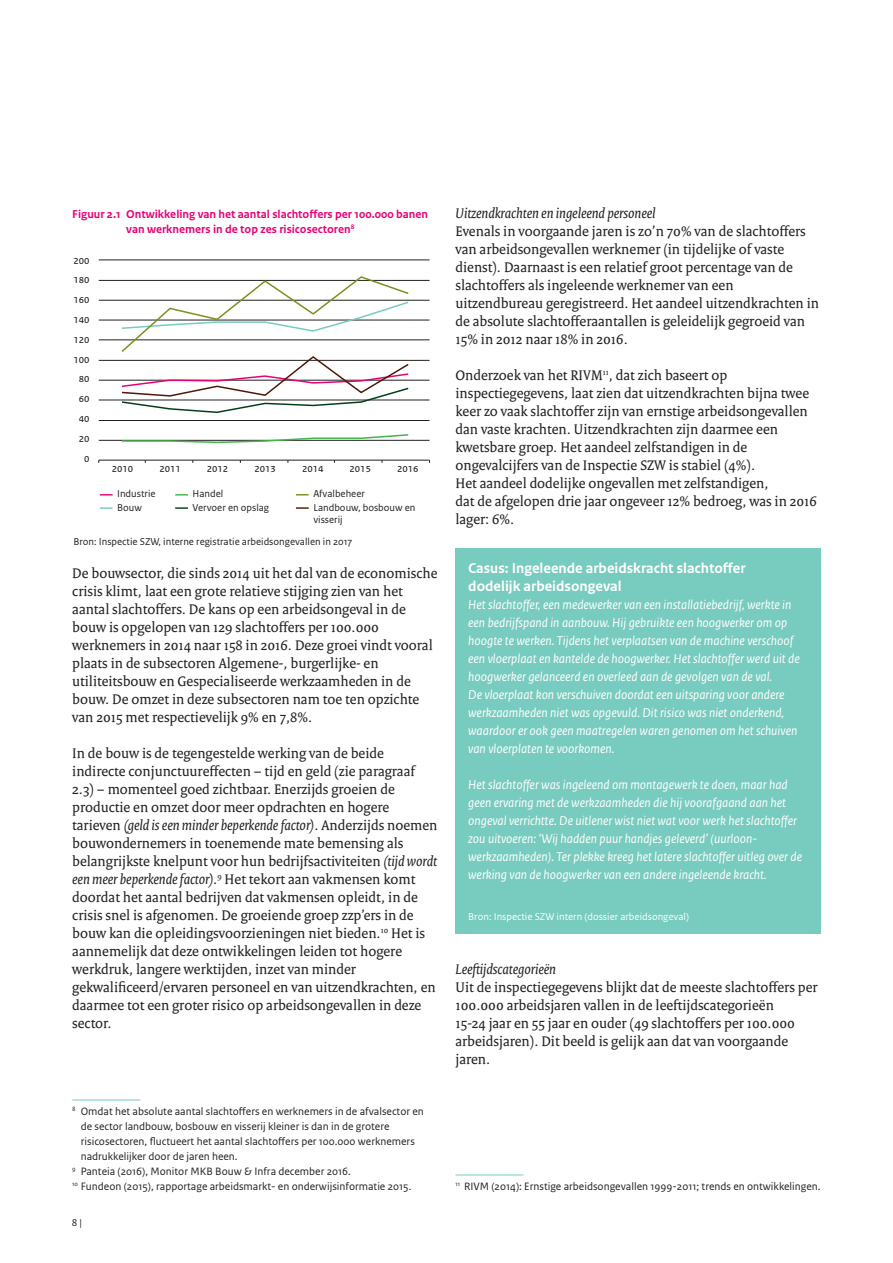
<style>
.page{position:relative;width:893px;height:1263px;background:#fff}
.page>*{position:absolute;margin:0;border:0;box-sizing:border-box;transform-origin:0 0}
._10_RO_Broodtekst{font:15px/18px "Rijksoverheid Serif";color:#231f20}
._20_RO_Kader_Subkop{font:700 15px/18px "Rijksoverheid Sans Text";color:#fff}
._06_RO_Subalineakop{font:italic 15px "Rijksoverheid Serif";color:#231f20}
._21_RO_Kader_Broodte{font:italic 13.5px/18px "Rijksoverheid Sans Text";color:#fff}
._13_RO_figuur_tabel{font:700 12px/15px "Rijksoverheid Sans Text";color:#e60275}
.t1{font:12px/19.8px "Rijksoverheid Sans Text";color:#231f20;text-align:right}
._14_RO_Voetnoot{font:11.25px/15px "Rijksoverheid Sans Text";color:#231f20}
.t2{font:10.5px/13.8px "Rijksoverheid Sans Text";color:#231f20}
._32_RO_Tabel_Bron{font:10.5px "Rijksoverheid Sans Text";color:#fff}
.s1{font-family:"Rijksoverheid Sans Text"}
.s2{font-style:italic}
</style>
<div class="page">
<svg style="left:100px;top:494px;width:13px;height:1px"></svg>
<svg style="left:100px;top:507px;width:13px;height:2px"></svg>
<svg style="left:175px;top:494px;width:13px;height:1px"></svg>
<svg style="left:175px;top:507px;width:13px;height:2px"></svg>
<svg style="left:296px;top:494px;width:13px;height:1px"></svg>
<svg style="left:296px;top:507px;width:13px;height:2px"></svg>
<hr style="left:99px;top:440px;width:331px;height:1px;background:#231f20">
<hr style="left:99px;top:420px;width:331px;height:1px;background:#231f20">
<hr style="left:99px;top:400px;width:331px;height:1px;background:#231f20">
<hr style="left:99px;top:380px;width:331px;height:1px;background:#231f20">
<hr style="left:99px;top:360px;width:331px;height:1px;background:#231f20">
<hr style="left:99px;top:340px;width:331px;height:1px;background:#231f20">
<hr style="left:99px;top:320px;width:331px;height:1px;background:#231f20">
<hr style="left:99px;top:300px;width:331px;height:1px;background:#231f20">
<hr style="left:99px;top:280px;width:331px;height:1px;background:#231f20">
<hr style="left:99px;top:260px;width:331px;height:1px;background:#231f20">
<hr style="left:99px;top:460px;width:331px;height:1px;background:#231f20">
<svg style="left:121px;top:434px;width:289px;height:10px"></svg>
<svg style="left:120px;top:276px;width:290px;height:137px"></svg>
<hr style="left:72px;top:1100px;width:68px;height:1px;background:#78cbbf">
<div style="left:455px;top:548px;width:366px;height:385px;background:#78cbbf"></div>
<hr style="left:455px;top:1175px;width:68px;height:1px;background:#78cbbf">
<p class="_13_RO_figuur_tabel" style="left:126px;top:207px;width:303px;text-indent:-54px">Figuur 2.1 Ontwikkeling van het aantal slachtoffers per 100.000 banen van werknemers in de top zes risicosectoren<sup>8</sup></p>
<p class="t1" style="left:73px;top:250px;width:18px">200</p>
<p class="t1" style="left:73px;top:290px;width:18px">160<br>140<br>120<br>100<br>80<br>60<br>40<br>20<br>0</p>
<p class="t1" style="left:73px;top:270px;width:18px">180</p>
<p class="t1" style="left:112px;top:458px;width:23px">2010</p>
<p class="t1" style="left:159px;top:458px;width:23px">2011</p>
<p class="t1" style="left:207px;top:458px;width:23px">2012</p>
<p class="t2" style="left:117px;top:487px;width:40px">Industrie<br>Bouw</p>
<p class="t2" style="left:193px;top:487px;width:78px">Handel<br>Vervoer en opslag</p>
<p class="t2" style="left:313px;top:487px;width:104px">Afvalbeheer<br>Landbouw, bosbouw en</p>
<p class="t2" style="left:313px;top:513px;width:31px">visserij</p>
<p class="t1" style="left:254px;top:458px;width:23px">2013</p>
<p class="t1" style="left:302px;top:458px;width:23px">2014</p>
<p class="t1" style="left:350px;top:458px;width:23px">2015</p>
<p class="t1" style="left:397px;top:458px;width:23px">2016</p>
<p class="t2" style="left:73px;top:534px;width:281px">Bron: Inspectie SZW, interne registratie arbeidsongevallen in 2017</p>
<p class="_10_RO_Broodtekst" style="left:72px;top:564px;width:367px">De bouwsector, die sinds 2014 uit het dal van de economische crisis klimt, laat een grote relatieve stijging zien van het aantal slachtoffers. De kans op een arbeidsongeval in de bouw is opgelopen van 129 slachtoffers per 100.000 werknemers in 2014 naar 158 in 2016. Deze groei vindt vooral plaats in de subsectoren Algemene-, burgerlijke- en utiliteitsbouw en Gespecialiseerde werkzaamheden in de bouw. De omzet in deze subsectoren nam toe ten opzichte van 2015 met respectievelijk 9% en 7,8%.</p>
<p class="_10_RO_Broodtekst" style="left:72px;top:744px;width:367px">In de bouw is de tegengestelde werking van de beide indirecte conjunctuureffecten <span class="s1">–</span> tijd en geld (zie paragraaf 2.3) <span class="s1">–</span> momenteel goed zichtbaar. Enerzijds groeien de productie en omzet door meer opdrachten en hogere tarieven <span class="s2">(geld is een minder beperkende factor)</span>. Anderzijds noemen bouwondernemers in toenemende mate bemensing als belangrijkste knelpunt voor hun bedrijfsactiviteiten <span class="s2">(tijd wordt een meer beperkende factor).</span><sup>9</sup> Het tekort aan vakmensen komt doordat het aantal bedrijven dat vakmensen opleidt, in de crisis snel is afgenomen. De groeiende groep zzp’ers in de bouw kan die opleidingsvoorzieningen niet bieden.<sup>10</sup> Het is aannemelijk dat deze ontwikkelingen leiden tot hogere werkdruk, langere werktijden, inzet van minder gekwalificeerd/ervaren personeel en van uitzendkrachten, en daarmee tot een groter risico op arbeidsongevallen in deze sector.</p>
<p class="_14_RO_Voetnoot" style="left:81px;top:1104px;width:345px;text-indent:-9px"><sup>8</sup> Omdat het absolute aantal slachtoffers en werknemers in de afvalsector en de sector landbouw, bosbouw en visserij kleiner is dan in de grotere risicosectoren, fluctueert het aantal slachtoffers per 100.000 werknemers nadrukkelijker door de jaren heen.</p>
<p class="_14_RO_Voetnoot" style="left:72px;top:1164px;width:280px"><sup>9</sup> Panteia (2016), Monitor MKB Bouw &amp; Infra december 2016.</p>
<p class="_14_RO_Voetnoot" style="left:72px;top:1179px;width:341px"><sup>10</sup> Fundeon (2015), rapportage arbeidsmarkt- en onderwijsinformatie 2015.</p>
<p class="t2" style="left:72px;top:1216px;width:12px">8 |</p>
<p class="_06_RO_Subalineakop" style="left:455px;top:204px;width:201px">Uitzendkrachten en ingeleend personeel</p>
<p class="_10_RO_Broodtekst" style="left:455px;top:222px;width:365px">Evenals in voorgaande jaren is zo’n 70% van de slachtoffers van arbeidsongevallen werknemer (in tijdelijke of vaste dienst). Daarnaast is een relatief groot percentage van de slachtoffers als ingeleende werknemer van een uitzendbureau geregistreerd. Het aandeel uitzendkrachten in de absolute slachtofferaantallen is geleidelijk gegroeid van 15% in 2012 naar 18% in 2016.</p>
<p class="_10_RO_Broodtekst" style="left:455px;top:366px;width:363px">Onderzoek van het RIVM<sup>11</sup>, dat zich baseert op inspectiegegevens, laat zien dat uitzendkrachten bijna twee keer zo vaak slachtoffer zijn van ernstige arbeidsongevallen dan vaste krachten. Uitzendkrachten zijn daarmee een kwetsbare groep. Het aandeel zelfstandigen in de ongevalcijfers van de Inspectie SZW is stabiel (4%).<br>Het aandeel dodelijke ongevallen met zelfstandigen,<br>dat de afgelopen drie jaar ongeveer 12% bedroeg, was in 2016 lager: 6%.</p>
<p class="_20_RO_Kader_Subkop" style="left:468px;top:559px;width:279px">Casus: Ingeleende arbeidskracht slachtoffer dodelijk arbeidsongeval</p>
<p class="_21_RO_Kader_Broodte" style="left:468px;top:596px;width:333px">Het slachtoffer, een medewerker van een installatiebedrijf, werkte in een bedrijfspand in aanbouw. Hij gebruikte een hoogwerker om op hoogte te werken. Tijdens het verplaatsen van de machine verschoof een vloerplaat en kantelde de hoogwerker. Het slachtoffer werd uit de hoogwerker gelanceerd en overleed aan de gevolgen van de val.<br>De vloerplaat kon verschuiven doordat een uitsparing voor andere werkzaamheden niet was opgevuld. Dit risico was niet onderkend, waardoor er ook geen maatregelen waren genomen om het schuiven van vloerplaten te voorkomen.</p>
<p class="_21_RO_Kader_Broodte" style="left:468px;top:776px;width:335px">Het slachtoffer was ingeleend om montagewerk te doen, maar had geen ervaring met de werkzaamheden die hij voorafgaand aan het ongeval verrichtte. De uitlener wist niet wat voor werk het slachtoffer zou uitvoeren: ‘Wij hadden puur handjes geleverd’ (uurloon&shy;werkzaamheden). Ter plekke kreeg het latere slachtoffer uitleg over de werking van de hoogwerker van een andere ingeleende kracht.</p>
<p class="_32_RO_Tabel_Bron" style="left:468px;top:911px;width:222px">Bron: Inspectie SZW intern (dossier arbeidsongeval)</p>
<p class="_06_RO_Subalineakop" style="left:455px;top:960px;width:102px">Leeftijdscategorieën</p>
<p class="_10_RO_Broodtekst" style="left:455px;top:978px;width:363px">Uit de inspectiegegevens blijkt dat de meeste slachtoffers per 100.000 arbeidsjaren vallen in de leeftijdscategorieën<br>15-24 jaar en 55 jaar en ouder (49 slachtoffers per 100.000 arbeidsjaren). Dit beeld is gelijk aan dat van voorgaande jaren.</p>
<p class="_14_RO_Voetnoot" style="left:455px;top:1179px;width:367px"><sup>11</sup> RIVM (2014): Ernstige arbeidsongevallen 1999-2011; trends en ontwikkelingen.</p>
</div>
